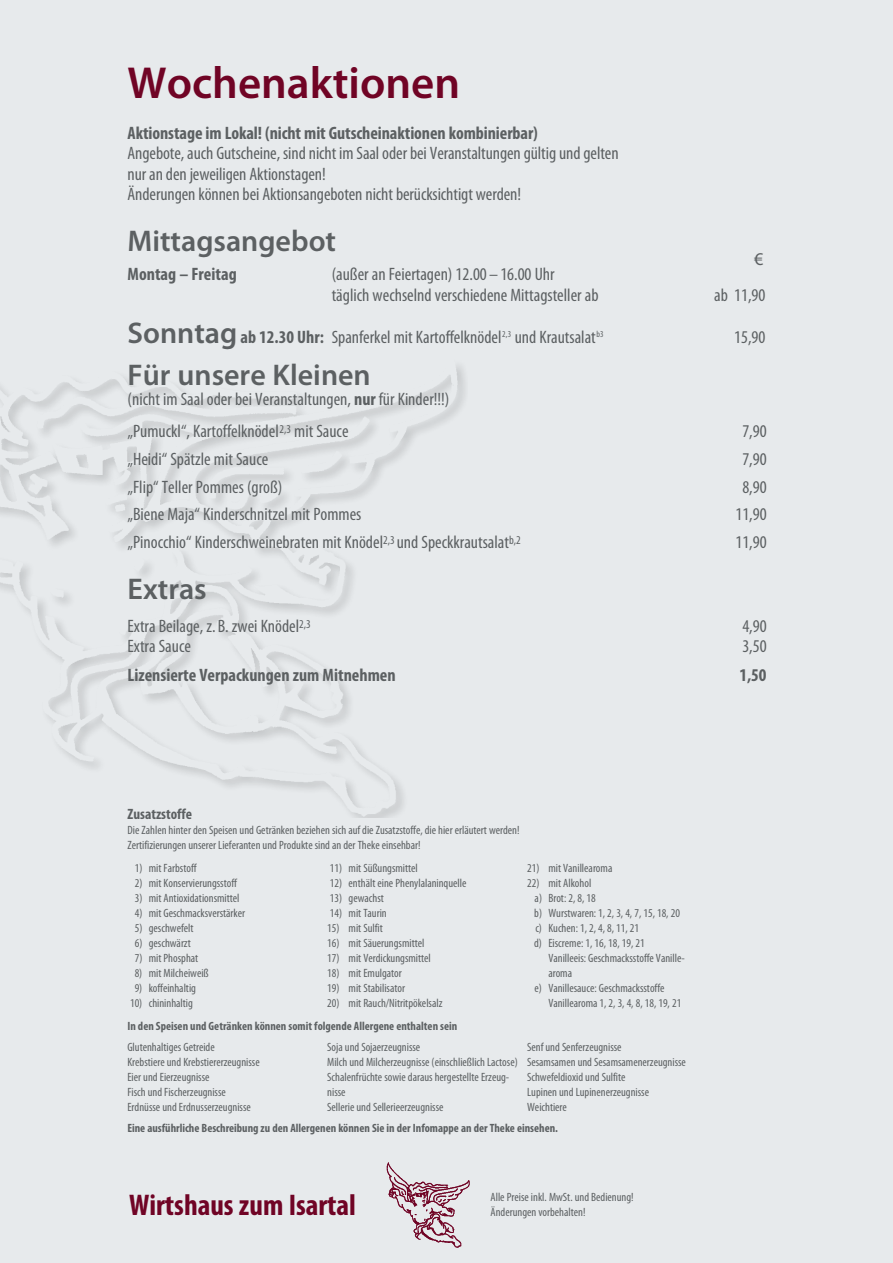
<style>
.page{position:relative;width:893px;height:1263px;background:#e7eaec}
.page>*{position:absolute;margin:0;border:0;box-sizing:border-box;transform-origin:0 0}
.t1{font:600 45px "Myriad Pro";color:#700425}
.t2{font:600 30px "Myriad Pro";color:#5c6062}
.t3{font:700 condensed 30px "Myriad Pro";color:#700425}
.t4{font:condensed 18px/20.2px "Myriad Pro";color:#5c6062}
.t5{font:700 condensed 18px "Myriad Pro";letter-spacing:-.005em;color:#5c6062}
.t6{font:18px "Myriad Pro";color:#5c6062}
.t7{font:700 condensed 15px "Myriad Pro";color:#5c6062}
.t8{font:condensed 12px/15px "Myriad Pro";color:#5c6062}
.t9{font:700 condensed 12px "Myriad Pro";color:#5c6062}
.s1{font-weight:600;font-stretch:normal;font-size:30px}
.s2{font-weight:700}
</style>
<div class="page">
<img style="left:386px;top:1162px;width:84px;height:85px">
<img style="left:0;top:366px;width:465px;height:452px">
<h1 class="t1" style="left:128px;top:58px;width:334px">Wochenaktionen</h1>
<h3 class="t5" style="left:128px;top:122px;width:412px">Aktionstage im Lokal! (nicht mit Gutscheinaktionen kombinierbar)</h3>
<h3 class="t4" style="left:128px;top:143px;width:493px">Angebote, auch Gutscheine, sind nicht im Saal oder bei Veranstaltungen gültig und gelten nur an den jeweiligen Aktionstagen!<br>Änderungen können bei Aktionsangeboten nicht berücksichtigt werden!</h3>
<h2 class="t2" style="left:128px;top:224px;width:210px">Mittagsangebot</h2>
<h3 class="t5" style="left:128px;top:263px;width:111px">Montag – Freitag</h3>
<h3 class="t4" style="left:332px;top:263px;width:268px;line-height:21px">(außer an Feiertagen) 12.00–16.00 Uhr<br>täglich wechselnd verschiedene Mittagsteller ab</h3>
<h3 class="t6" style="left:754px;top:248px;width:11px">€</h3>
<h3 class="t4" style="left:714px;top:285px;width:53px">ab 11,90</h3>
<h3 class="t4" style="left:128px;top:327px;width:478px"><span class="s1">Sonntag</span> <span class="s2">ab 12.30 Uhr:</span> Spanferkel mit Kartoffelknödel<sup>2,3</sup> und Krautsalat<sup>b3</sup></h3>
<h3 class="t4" style="left:734px;top:327px;width:33px">15,90</h3>
<h2 class="t2" style="left:128px;top:358px;width:245px">Für unsere Kleinen</h2>
<h3 class="t4" style="left:128px;top:383px;width:323px;line-height:32.2px">(nicht im Saal oder bei Veranstaltungen, <span class="s2">nur</span> für Kinder!!!) „Pumuckl“, Kartoffelknödel<sup>2,3</sup> mit Sauce</h3>
<h3 class="t4" style="left:742px;top:421px;width:26px">7,90</h3>
<h3 class="t4" style="left:128px;top:449px;width:142px">„Heidi“ Spätzle mit Sauce</h3>
<h3 class="t4" style="left:742px;top:449px;width:26px">7,90</h3>
<h3 class="t4" style="left:128px;top:476px;width:156px">„Flip“ Teller Pommes (groß)</h3>
<h3 class="t4" style="left:742px;top:476px;width:26px">8,90</h3>
<h3 class="t4" style="left:128px;top:504px;width:235px">„Biene Maja“ Kinderschnitzel mit Pommes</h3>
<h3 class="t4" style="left:735px;top:504px;width:33px">11,90</h3>
<h3 class="t4" style="left:128px;top:531px;width:395px">„Pinocchio“ Kinderschweinebraten mit Knödel<sup>2,3</sup> und Speckkrautsalat<sup>b,2</sup></h3>
<h3 class="t4" style="left:735px;top:531px;width:33px">11,90</h3>
<h2 class="t2" style="left:128px;top:572px;width:81px">Extras</h2>
<h3 class="t4" style="left:128px;top:616px;width:185px">Extra Beilage, z. B. zwei Knödel<sup>2,3</sup></h3>
<h3 class="t4" style="left:742px;top:616px;width:26px">4,90</h3>
<h3 class="t4" style="left:128px;top:636px;width:65px">Extra Sauce</h3>
<h3 class="t4" style="left:742px;top:636px;width:26px">3,50</h3>
<h3 class="t5" style="left:128px;top:664px;width:270px">Lizensierte Verpackungen zum Mitnehmen</h3>
<h3 class="t5" style="left:739px;top:664px;width:29px">1,50</h3>
<p class="t7" style="left:128px;top:805px;width:66px">Zusatzstoffe</p>
<p class="t8" style="left:128px;top:823px;width:393px">Die Zahlen hinter den Speisen und Getränken beziehen sich auf die Zusatzstoffe, die hier erläutert werden!<br>Zertifizierungen unserer Lieferanten und Produkte sind an der Theke einsehbar!</p>
<p class="t8" style="left:135px;top:861px;width:63px">1) mit Farbstoff</p>
<p class="t8" style="left:135px;top:876px;width:104px">2) mit Konservierungsstoff</p>
<p class="t8" style="left:135px;top:891px;width:106px">3) mit Antioxidationsmittel</p>
<p class="t8" style="left:135px;top:906px;width:112px">4) mit Geschmacksverstärker</p>
<p class="t8" style="left:135px;top:921px;width:60px">5) geschwefelt</p>
<p class="t8" style="left:135px;top:936px;width:58px">6) geschwärzt</p>
<p class="t8" style="left:135px;top:951px;width:65px">7) mit Phosphat</p>
<p class="t8" style="left:135px;top:966px;width:76px">8) mit Milcheiweiß</p>
<p class="t8" style="left:135px;top:981px;width:63px">9) koffeinhaltig</p>
<p class="t8" style="left:130px;top:996px;width:64px">10) chininhaltig</p>
<p class="t8" style="left:330px;top:861px;width:90px">11) mit Süßungsmittel</p>
<p class="t8" style="left:330px;top:876px;width:138px">12) enthält eine Phenylalaninquelle</p>
<p class="t8" style="left:330px;top:891px;width:55px">13) gewachst</p>
<p class="t8" style="left:330px;top:906px;width:58px">14) mit Taurin</p>
<p class="t8" style="left:327px;top:921px;width:57px">15) mit Sulfit</p>
<p class="t8" style="left:327px;top:936px;width:99px">16) mit Säuerungsmittel</p>
<p class="t8" style="left:327px;top:951px;width:105px">17) mit Verdickungsmittel</p>
<p class="t8" style="left:327px;top:966px;width:76px">18) mit Emulgator</p>
<p class="t8" style="left:327px;top:981px;width:79px">19) mit Stabilisator</p>
<p class="t8" style="left:327px;top:996px;width:117px">20) mit Rauch/Nitritpökelsalz</p>
<p class="t8" style="left:527px;top:861px;width:87px">21) mit Vanillearoma</p>
<p class="t8" style="left:534px;top:876px;width:147px;text-indent:-7px">22) mit Alkohol<br>a) Brot: 2, 8, 18<br>b) Wurstwaren: 1, 2, 3, 4, 7, 15, 18, 20 c) Kuchen: 1, 2, 4, 8, 11, 21<br>d) Eiscreme: 1, 16, 18, 19, 21</p>
<p class="t8" style="left:548px;top:951px;width:138px">Vanilleeis: Geschmacksstoffe Vanille-</p>
<p class="t8" style="left:548px;top:966px;width:25px">aroma</p>
<p class="t8" style="left:535px;top:981px;width:131px">e) Vanillesauce: Geschmacksstoffe</p>
<p class="t8" style="left:548px;top:996px;width:134px">Vanillearoma 1, 2, 3, 4, 8, 18, 19, 21</p>
<p class="t9" style="left:127px;top:1018px;width:331px">In den Speisen und Getränken können somit folgende Allergene enthalten sein</p>
<p class="t8" style="left:127px;top:1039px;width:134px">Glutenhaltiges Getreide<br>Krebstiere und Krebstiererzeugnisse<br>Eier und Eierzeugnisse<br>Fisch und Fischerzeugnisse<br>Erdnüsse und Erdnusserzeugnisse</p>
<p class="t8" style="left:327px;top:1039px;width:192px">Soja und Sojaerzeugnisse<br>Milch und Milcherzeugnisse (einschließlich Lactose)<br>Schalenfrüchte sowie daraus hergestellte Erzeug&shy;nisse<br>Sellerie und Sellerieerzeugnisse</p>
<p class="t8" style="left:527px;top:1039px;width:160px">Senf und Senferzeugnisse<br>Sesamsamen und Sesamsamenerzeugnisse<br>Schwefeldioxid und Sulfite<br>Lupinen und Lupinenerzeugnisse<br>Weichtiere</p>
<p class="t9" style="left:127px;top:1120px;width:432px">Eine ausführliche Beschreibung zu den Allergenen können Sie in der Infomappe an der Theke einsehen.</p>
<h2 class="t3" style="left:129px;top:1186px;width:228px">Wirtshaus zum Isartal</h2>
<p class="t8" style="left:490px;top:1189px;width:145px">Alle Preise inkl. MwSt. und Bedienung!</p>
<p class="t8" style="left:490px;top:1204px;width:97px">Änderungen vorbehalten!</p>
</div>
